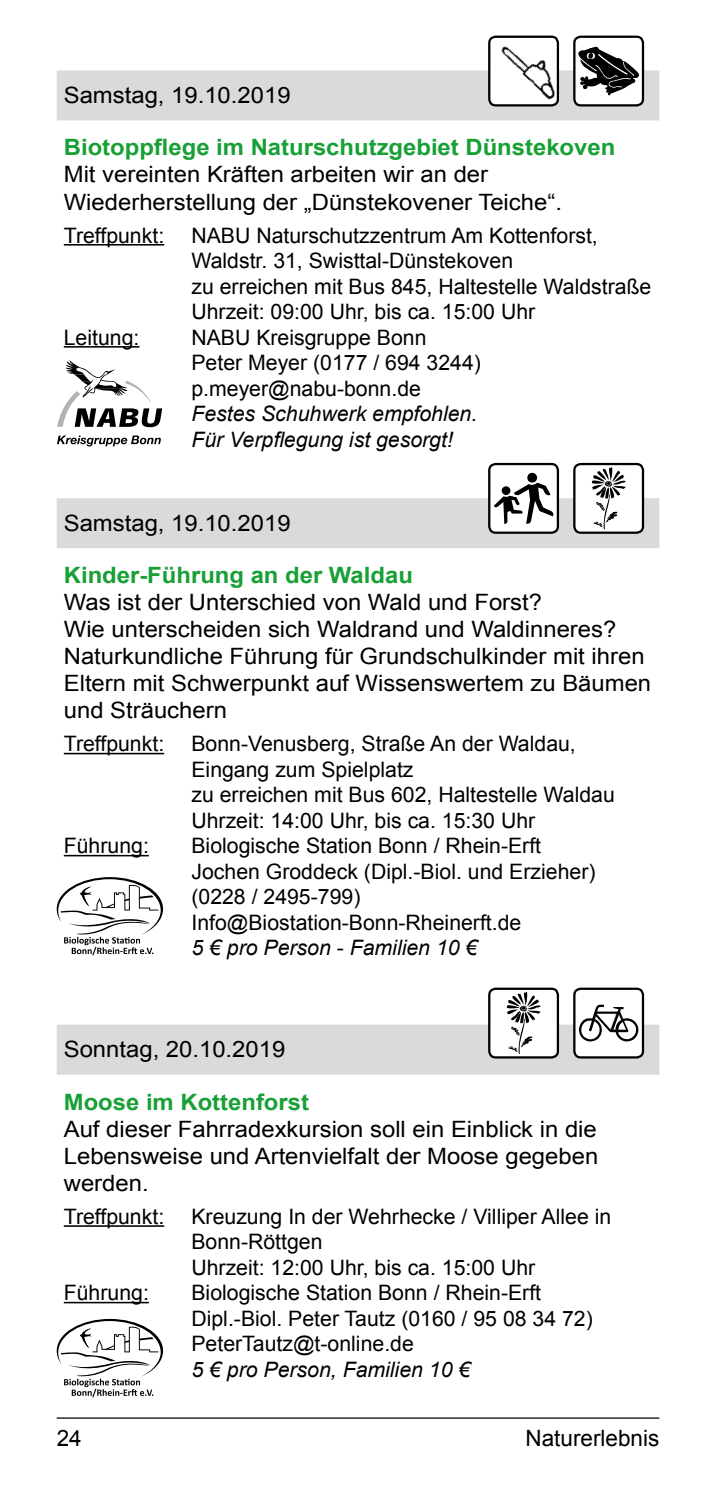
<style>
.page{position:relative;width:709px;height:1489px;background:#fff}
.page>*{position:absolute;margin:0;border:0;box-sizing:border-box;transform-origin:0 0}
.t1{font:22.5px/27px "Arial";color:#000;scale:1.06 1}
.t2{font:700 22.5px "Arial";color:#18a036;scale:1.06 1}
.t3{font:22.5px "Arial";color:#000}
.t4{font:21.25px/25.5px "Arial";color:#000}
.t5{font:italic 21.25px/25.5px "Arial";color:#000}
.s1{font-style:italic}
</style>
<div class="page">
<hr style="left:57px;top:1417px;width:602px;height:1px;background:#000">
<div style="left:57px;top:498px;width:602px;height:50px;background:#d9dada"></div>
<hr style="left:64px;top:752px;width:100px;height:2px;background:#000">
<hr style="left:64px;top:854px;width:85px;height:2px;background:#000">
<div style="left:489px;top:464px;width:69px;height:68px;background:#fff;border-radius:6px"></div>
<div style="left:488px;top:463px;width:71px;height:71px;border:2px solid #000;border-radius:6px"></div>
<svg style="left:494px;top:473px;width:59px;height:51px"></svg>
<div style="left:574px;top:464px;width:69px;height:68px;background:#fff;border-radius:6px"></div>
<div style="left:573px;top:463px;width:71px;height:71px;border:2px solid #000;border-radius:6px"></div>
<svg style="left:591px;top:467px;width:34px;height:62px"></svg>
<svg style="left:57px;top:877px;width:106px;height:78px"></svg>
<div style="left:57px;top:1024px;width:602px;height:50px;background:#d9dada"></div>
<hr style="left:64px;top:1225px;width:100px;height:1px;background:#000">
<hr style="left:64px;top:1301px;width:85px;height:2px;background:#000">
<div style="left:489px;top:988px;width:69px;height:69px;background:#fff;border-radius:6px"></div>
<div style="left:488px;top:987px;width:71px;height:71px;border:2px solid #000;border-radius:6px"></div>
<svg style="left:506px;top:992px;width:34px;height:62px"></svg>
<div style="left:574px;top:988px;width:69px;height:69px;background:#fff;border-radius:6px"></div>
<div style="left:573px;top:987px;width:71px;height:71px;border:2px solid #000;border-radius:6px"></div>
<svg style="left:579px;top:1004px;width:59px;height:37px"></svg>
<svg style="left:57px;top:1318px;width:106px;height:78px"></svg>
<div style="left:57px;top:70px;width:602px;height:50px;background:#d9dada"></div>
<hr style="left:64px;top:244px;width:100px;height:1px;background:#000">
<hr style="left:64px;top:346px;width:75px;height:1px;background:#000">
<svg style="left:57px;top:360px;width:105px;height:67px"></svg>
<svg style="left:57px;top:435px;width:104px;height:11px"></svg>
<div style="left:489px;top:37px;width:69px;height:68px;background:#fff;border-radius:6px"></div>
<div style="left:488px;top:36px;width:71px;height:70px;border:2px solid #000;border-radius:6px"></div>
<img style="left:493px;top:38px;width:62px;height:62px">
<div style="left:574px;top:37px;width:69px;height:68px;background:#fff;border-radius:6px"></div>
<div style="left:573px;top:36px;width:71px;height:70px;border:2px solid #000;border-radius:6px"></div>
<svg style="left:578px;top:46px;width:61px;height:49px"></svg>
<p class="t1" style="left:64px;top:82px;width:215px">Samstag, 19.10.2019</p>
<p class="t2" style="left:64px;top:132px;width:522px">Biotoppflege im Naturschutzgebiet Dünstekoven</p>
<p class="t1" style="left:64px;top:161px;width:471px">Mit vereinten Kräften arbeiten wir an der<br>Wiederherstellung der „Dünstekovener Teiche“.</p>
<p class="t4" style="left:64px;top:222px;width:102px">Treffpunkt:</p>
<p class="t4" style="left:191px;top:222px;width:461px">NABU Naturschutzzentrum Am Kottenforst, Waldstr. 31, Swisttal-Dünstekoven<br>zu erreichen mit Bus 845, Haltestelle Waldstraße Uhrzeit: 09:00 Uhr, bis ca. 15:00 Uhr</p>
<p class="t4" style="left:64px;top:324px;width:77px">Leitung:</p>
<p class="t4" style="left:191px;top:324px;width:291px">NABU Kreisgruppe Bonn<br>Peter Meyer (0177 / 694 3244) p.meyer@nabu-bonn.de</p>
<p class="t5" style="left:191px;top:401px;width:287px">Festes Schuhwerk empfohlen.<br>Für Verpflegung ist gesorgt!</p>
<p class="t1" style="left:64px;top:509px;width:215px">Samstag, 19.10.2019</p>
<p class="t2" style="left:64px;top:560px;width:331px">Kinder-Führung an der Waldau</p>
<p class="t1" style="left:64px;top:589px;width:555px">Was ist der Unterschied von Wald und Forst?<br>Wie unterscheiden sich Waldrand und Waldinneres?<br>Naturkundliche Führung für Grundschulkinder mit ihren Eltern mit Schwerpunkt auf Wissenswertem zu Bäumen und Sträuchern</p>
<p class="t4" style="left:64px;top:731px;width:102px">Treffpunkt:</p>
<p class="t4" style="left:191px;top:731px;width:425px">Bonn-Venusberg, Straße An der Waldau, Eingang zum Spielplatz<br>zu erreichen mit Bus 602, Haltestelle Waldau Uhrzeit: 14:00 Uhr, bis ca. 15:30 Uhr</p>
<p class="t4" style="left:64px;top:833px;width:87px">Führung:</p>
<p class="t4" style="left:191px;top:833px;width:405px">Biologische Station Bonn / Rhein-Erft Jochen Groddeck (Dipl.-Biol. und Erzieher) (0228 / 2495-799)<br>Info@Biostation-Bonn-Rheinerft.de<br><span class="s1">5 € pro Person</span> - <span class="s1">Familien 10 €</span></p>
<p class="t1" style="left:64px;top:1035px;width:210px">Sonntag, 20.10.2019</p>
<p class="t2" style="left:64px;top:1086px;width:233px">Moose im Kottenforst</p>
<p class="t1" style="left:64px;top:1115px;width:506px;text-align:justify">Auf dieser Fahrradexkursion soll ein Einblick in die Lebensweise und Artenvielfalt der Moose gegeben werden.</p>
<p class="t4" style="left:64px;top:1203px;width:102px">Treffpunkt:</p>
<p class="t4" style="left:191px;top:1203px;width:421px">Kreuzung In der Wehrhecke / Villiper Allee in<br>Bonn-Röttgen<br>Uhrzeit: 12:00 Uhr, bis ca. 15:00 Uhr</p>
<p class="t4" style="left:64px;top:1280px;width:87px">Führung:</p>
<p class="t4" style="left:191px;top:1280px;width:403px">Biologische Station Bonn / Rhein-Erft<br>Dipl.-Biol. Peter Tautz (0160 / 95 08 34 72)<br>PeterTautz@t-online.de</p>
<p class="t5" style="left:191px;top:1356px;width:280px">5 € pro Person, Familien 10 €</p>
<p class="t3" style="left:57px;top:1423px;width:27px">24</p>
<p class="t3" style="left:525px;top:1423px;width:135px">Naturerlebnis</p>
</div>
